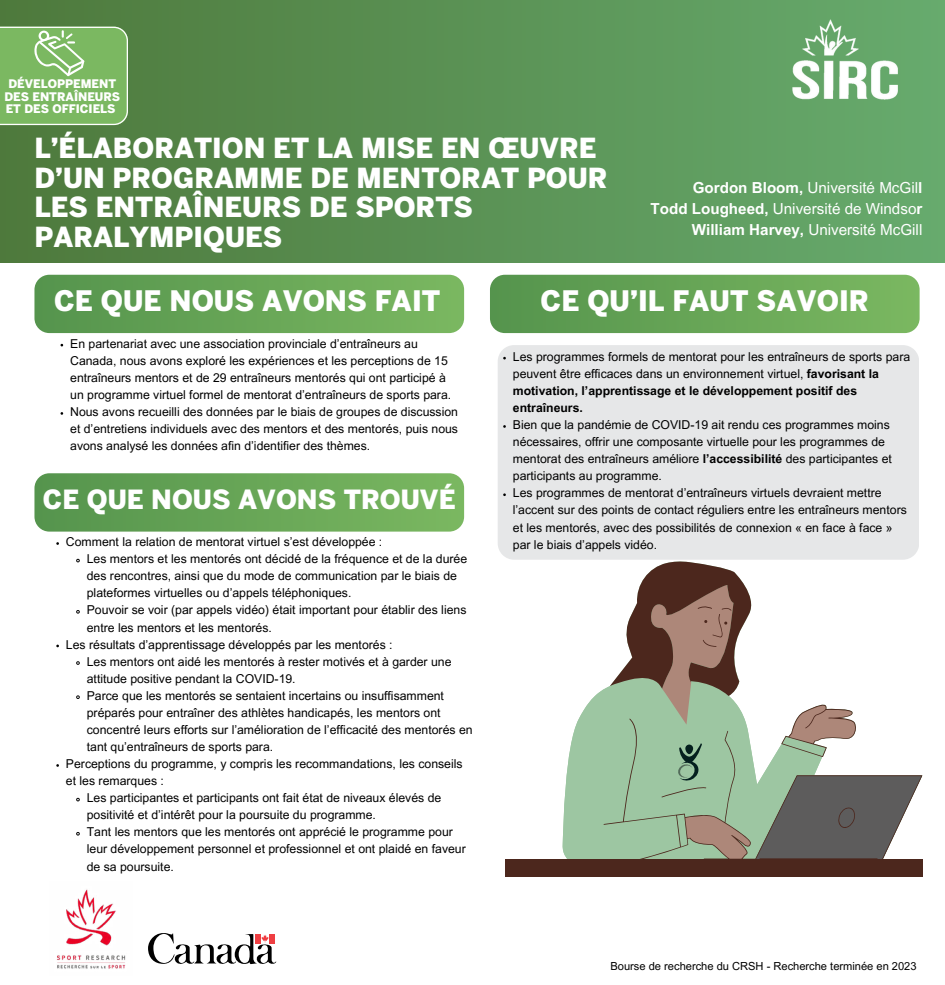
<style>
.page{position:relative;width:945px;height:985px;background:#fff}
.page>*{position:absolute;margin:0;border:0;box-sizing:border-box;transform-origin:0 0}
.t1{font:900 28px "Benton Sans";color:#fff}
.t2{font:900 27.47px/29.6px "Benton Sans";color:#fff}
.t3{font:900 26.25px "Benton Sans";color:#fff}
.t4{font:15.22px/21px "Arial MT Pro";color:#fff;text-align:right}
.t5{font:12.25px/17.1px "Arial MT Pro";color:#000}
.t6{font:900 11.72px/12.4px "Benton Sans";color:#fff;text-align:center}
.t7{font:11.11px "Arial MT Pro";color:#000}
.s1{font-weight:700}
</style>
<div class="page">
<div style="left:0;top:0;width:945px;height:262px;background:linear-gradient(to right,#4e793c,#67ab6d)"></div>
<div style="left:34px;top:275px;width:430px;height:58px;background:linear-gradient(to right,#55944d,#7ab861);border-radius:15px"></div>
<div style="left:34px;top:473px;width:430px;height:58px;background:linear-gradient(to right,#55944d,#7ab861);border-radius:15px"></div>
<img style="left:57px;top:889px;width:69px;height:80px">
<svg style="left:148px;top:933px;width:27px;height:30px"></svg>
<svg style="left:175px;top:944px;width:19px;height:19px"></svg>
<svg style="left:194px;top:944px;width:22px;height:19px"></svg>
<svg style="left:216px;top:944px;width:19px;height:19px"></svg>
<svg style="left:235px;top:934px;width:39px;height:30px"></svg>
<img style="left:788px;top:18px;width:114px;height:85px">
<svg style="left:0;top:27px;width:128px;height:98px;background:#84bc6c"></svg>
<div style="left:490px;top:275px;width:430px;height:58px;background:linear-gradient(to right,#55944d,#7bb861);border-radius:15px"></div>
<div style="left:498px;top:345px;width:421px;height:214px;background:#e6e7e8"></div>
<svg style="left:562px;top:686px;width:87px;height:173px;fill:#9dc6a2"></svg>
<svg style="left:649px;top:696px;width:87px;height:22px"></svg>
<div style="left:583px;top:718px;width:79px;height:141px;background:#9dc6a2"></div>
<svg style="left:610px;top:561px;width:142px;height:135px"></svg>
<svg style="left:662px;top:703px;width:260px;height:156px"></svg>
<div style="left:505px;top:859px;width:417px;height:17px;background:#4c271d"></div>
<svg style="left:76px;top:558px;width:4px;height:4px"></svg>
<svg style="left:76px;top:610px;width:4px;height:4px"></svg>
<svg style="left:76px;top:661px;width:4px;height:4px"></svg>
<svg style="left:76px;top:695px;width:4px;height:4px"></svg>
<svg style="left:76px;top:797px;width:4px;height:4px"></svg>
<svg style="left:76px;top:832px;width:4px;height:3px"></svg>
<p class="t6" style="left:4px;top:79px;width:117px">DÉVELOPPEMENT<br>DES ENTRAÎNEURS<br>ET DES OFFICIELS</p>
<h1 class="t2" style="left:34px;top:136px;width:575px">L’ÉLABORATION ET LA MISE EN ŒUVRE<br>D’UN PROGRAMME DE MENTORAT POUR<br>LES ENTRAÎNEURS DE SPORTS<br>PARALYMPIQUES</h1>
<h3 class="t4" style="left:650px;top:179px;width:273px"><span class="s1">Gordon Bloom,</span> Université McGil<span class="s1">l<br>Todd Lougheed,</span> Université de Windso<span class="s1">r<br>William Harvey,</span> Université McGill</h3>
<h2 class="t1" style="left:54px;top:290px;width:388px">CE QUE NOUS AVONS FAIT</h2>
<p class="t5" style="left:70px;top:336px;width:383px">En partenariat avec une association provinciale d’entraîneurs au Canada, nous avons exploré les expériences et les perceptions de 15 entraîneurs mentors et de 29 entraîneurs mentorés qui ont participé à un programme virtuel formel de mentorat d’entraîneurs de sports para.</p>
<h1 class="t5" style="left:70px;top:404px;width:389px;text-align:justify">Nous avons recueilli des données par le biais de groupes de discussion et d’entretiens individuels avec des mentors et des mentorés, puis nous avons analysé les données afin d’identifier des thèmes.</h1>
<p class="t3" style="left:43px;top:490px;width:414px">CE QUE NOUS AVONS TROUVÉ</p>
<p class="t5" style="left:66px;top:535px;width:318px">Comment la relation de mentorat virtuel s’est développée :</p>
<p class="t5" style="left:87px;top:552px;width:382px">Les mentors et les mentorés ont décidé de la fréquence et de la durée des rencontres, ainsi que du mode de communication par le biais de plateformes virtuelles ou d’appels téléphoniques.</p>
<p class="t5" style="left:87px;top:603px;width:381px">Pouvoir se voir (par appels vidéo) était important pour établir des liens entre les mentors et les mentorés.</p>
<h1 class="t5" style="left:66px;top:637px;width:328px">Les résultats d’apprentissage développés par les mentorés :</h1>
<p class="t5" style="left:87px;top:654px;width:366px">Les mentors ont aidé les mentorés à rester motivés et à garder une attitude positive pendant la COVID-19.</p>
<p class="t5" style="left:87px;top:688px;width:387px">Parce que les mentorés se sentaient incertains ou insuffisamment préparés pour entraîner des athlètes handicapés, les mentors ont concentré leurs efforts sur l’amélioration de l’efficacité des mentorés en tant qu’entraîneurs de sports para.</p>
<p class="t5" style="left:66px;top:756px;width:398px">Perceptions du programme, y compris les recommandations, les conseils et les remarques :</p>
<p class="t5" style="left:87px;top:790px;width:356px">Les participantes et participants ont fait état de niveaux élevés de positivité et d’intérêt pour la poursuite du programme.</p>
<p class="t5" style="left:87px;top:825px;width:381px">Tant les mentors que les mentorés ont apprécié le programme pour leur développement personnel et professionnel et ont plaidé en faveur de sa poursuite.</p>
<h1 class="t1" style="left:541px;top:290px;width:330px">CE QU’IL FAUT SAVOIR</h1>
<p class="t5" style="left:513px;top:349px;width:399px">Les programmes formels de mentorat pour les entraîneurs de sports para peuvent être efficaces dans un environnement virtuel, <span class="s1">favorisant la motivation, l’apprentissage et le développement positif des entraîneurs.</span></p>
<p class="t5" style="left:513px;top:418px;width:381px">Bien que la pandémie de COVID-19 ait rendu ces programmes moins nécessaires, offrir une composante virtuelle pour les programmes de mentorat des entraîneurs améliore <span class="s1">l’accessibilité</span> des participantes et participants au programme.</p>
<p class="t5" style="left:513px;top:486px;width:395px">Les programmes de mentorat d’entraîneurs virtuels devraient mettre l’accent sur des points de contact réguliers entre les entraîneurs mentors et les mentorés, avec des possibilités de connexion « en face à face » par le biais d’appels vidéo.</p>
<p class="t7" style="left:611px;top:961px;width:308px">Bourse de recherche du CRSH - Recherche terminée en 2023</p>
</div>
